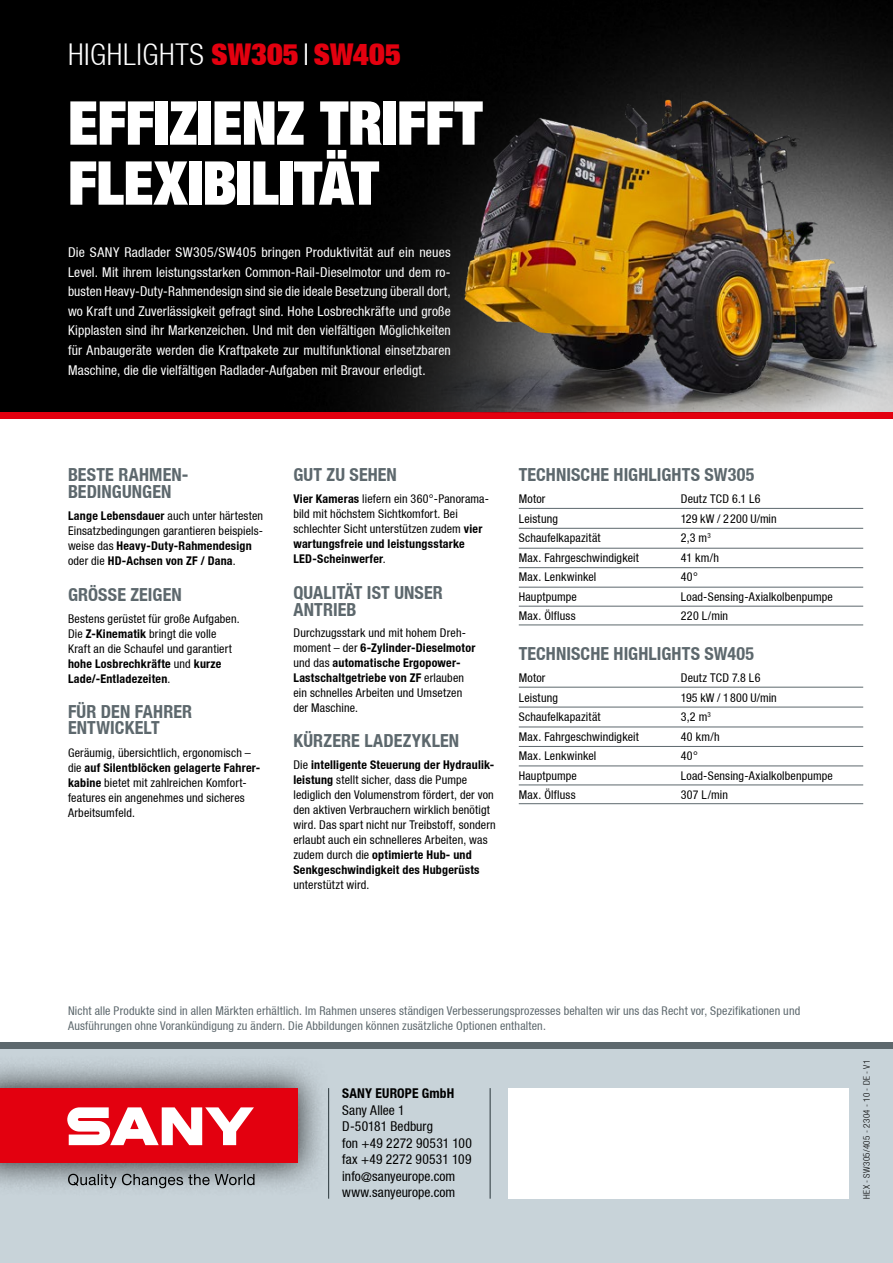
<style>
.page{position:relative;width:893px;height:1263px;background:#fff}
.page>*{position:absolute;margin:0;border:0;box-sizing:border-box;transform-origin:0 0}
.t1{font:900 60px/60px "Context Reprise Extra Black S Si Extra";letter-spacing:-.01em;color:#fff}
.t2{font:700 30px "Context Reprise Light Cond S Si";letter-spacing:.02em;color:#fff}
.t3{font:700 condensed 18px/16.5px "Context Reprise Condensed S Si";letter-spacing:.005em;color:#5d686d}
.t4{font:13.5px/19.5px "Context Reprise Condensed S Si Condensed";letter-spacing:.01em;color:#fff;text-align:justify}
.t5{font:13.5px/16.5px "Context Reprise Condensed S Si Condensed";letter-spacing:.005em;color:#000}
.t6{font:700 condensed 13.5px "Context Reprise Condensed S Si";letter-spacing:.015em;color:#000}
.t7{font:12px/15px "Context Reprise Condensed S Si Condensed";letter-spacing:.015em;color:#000}
.t8{font:700 condensed 12px/15px "Context Reprise Condensed S Si";letter-spacing:.02em;color:#000}
.t9{font:12px/15px "Context Reprise Condensed S Si Condensed";letter-spacing:.015em;color:#5d686d}
.t10{font:700 9px "Context Reprise Light Cond S Si";letter-spacing:.045em;color:#000}
.s1{font-family:"Context Reprise Extra Black S Si Extra";font-weight:900;color:#e3000f}
.s2{font-family:"Context Reprise Condensed S Si Condensed";font-weight:400}
.s3{font-family:"Context Reprise Condensed S Si";font-weight:700;font-stretch:condensed}
.s4{font-family:"Context Reprise Condensed S Si Condensed";font-weight:400;font-stretch:normal}
</style>
<div class="page">
<div style="left:0;top:0;width:893px;height:412px;background:#000"></div>
<img style="left:595px;top:27px;width:298px;height:53px">
<div style="left:0;top:412px;width:893px;height:7px;background:#e3000f"></div>
<div style="left:0;top:1048px;width:893px;height:215px;background:#c8d3d9"></div>
<hr style="left:328px;top:1088px;width:1px;height:111px;background:#29353a">
<hr style="left:490px;top:1088px;width:1px;height:111px;background:#29353a">
<div style="left:0;top:1042px;width:893px;height:6px;background:#5d686d"></div>
<div style="left:508px;top:1089px;width:340px;height:110px;background:#fff"></div>
<div style="left:0;top:1055px;width:331px;height:141px;background:#000;opacity:.75"></div>
<div style="left:0;top:1089px;width:297px;height:74px;background:#e3000f"></div>
<svg style="left:67px;top:1107px;width:187px;height:38px"></svg>
<svg style="left:68px;top:1174px;width:186px;height:14px"></svg>
<hr style="left:519px;top:508px;width:344px;height:1px;background:#5d686d">
<hr style="left:519px;top:687px;width:344px;height:1px;background:#5d686d">
<hr style="left:519px;top:528px;width:344px;height:1px;background:#5d686d">
<hr style="left:519px;top:707px;width:344px;height:1px;background:#5d686d">
<hr style="left:519px;top:548px;width:344px;height:1px;background:#5d686d">
<hr style="left:519px;top:727px;width:344px;height:1px;background:#5d686d">
<hr style="left:519px;top:567px;width:344px;height:1px;background:#5d686d">
<hr style="left:519px;top:746px;width:344px;height:1px;background:#5d686d">
<hr style="left:519px;top:606px;width:344px;height:1px;background:#5d686d">
<hr style="left:519px;top:785px;width:344px;height:1px;background:#5d686d">
<hr style="left:519px;top:587px;width:344px;height:1px;background:#5d686d">
<hr style="left:519px;top:766px;width:344px;height:1px;background:#5d686d">
<hr style="left:519px;top:625px;width:344px;height:1px;background:#5d686d">
<hr style="left:519px;top:803px;width:344px;height:1px;background:#5d686d">
<img style="left:358px;top:80px;width:535px;height:332px">
<h2 class="t2" style="left:68px;top:37px;width:334px">HIGHLIGHTS <span class="s1">SW305</span> <span class="s2">|</span> <span class="s1">SW405</span></h2>
<h1 class="t1" style="left:68px;top:92px;width:416px">EFFIZIENZ TRIFFT<br>FLEXIBILITÄT</h1>
<p class="t4" style="left:68px;top:243px;width:384px">Die SANY Radlader SW305/SW405 bringen Produktivität auf ein neues Level. Mit ihrem leistungsstarken Common-Rail-Dieselmotor und dem ro&shy;busten Heavy-Duty-Rahmendesign sind sie die ideale Besetzung überall dort, wo Kraft und Zuverlässigkeit gefragt sind. Hohe Losbrechkräfte und große Kipplasten sind ihr Markenzeichen. Und mit den vielfältigen Möglichkeiten für Anbaugeräte werden die Kraftpakete zur multifunktional einsetzbaren Maschine, die die vielfältigen Radlader-Aufgaben mit Bravour erledigt.</p>
<h3 class="t3" style="left:68px;top:466px;width:122px">BESTE RAHMEN-<br>BEDINGUNGEN</h3>
<p class="t7" style="left:68px;top:508px;width:197px"><span class="s3">Lange Lebensdauer</span> auch unter härtesten<br>Einsatzbedingungen garantieren beispiels-</p>
<p class="t8" style="left:68px;top:538px;width:185px"><span class="s4">weise das</span> Heavy-Duty-Rahmendesign <span class="s4">oder die</span> HD-Achsen von ZF / Dana<span class="s4">.</span></p>
<h3 class="t3" style="left:68px;top:586px;width:115px">GRÖSSE ZEIGEN</h3>
<p class="t7" style="left:68px;top:611px;width:173px">Bestens gerüstet für große Aufgaben.<br>Die <span class="s3">Z-Kinematik</span> bringt die volle<br>Kraft an die Schaufel und garantiert</p>
<p class="t8" style="left:68px;top:656px;width:155px">hohe Losbrechkräfte <span class="s4">und</span> kurze<br>Lade/-Entladezeiten<span class="s4">.</span></p>
<h3 class="t3" style="left:68px;top:703px;width:126px">FÜR DEN FAHRER<br>ENTWICKELT</h3>
<p class="t7" style="left:68px;top:745px;width:184px">Geräumig, übersichtlich, ergonomisch –</p>
<p class="t8" style="left:68px;top:760px;width:194px"><span class="s4">die</span> auf Silentblöcken gelagerte Fahrer-</p>
<p class="t7" style="left:68px;top:775px;width:180px"><span class="s3">kabine</span> bietet mit zahlreichen Komfort&shy;features ein angenehmes und sicheres<br>Arbeitsumfeld.</p>
<h3 class="t3" style="left:293px;top:466px;width:105px">GUT ZU SEHEN</h3>
<p class="t7" style="left:293px;top:491px;width:197px"><span class="s3">Vier Kameras</span> liefern ein 360°-Panorama&shy;bild mit höchstem Sichtkomfort. Bei schlechter Sicht unterstützen zudem <span class="s3">vier</span></p>
<p class="t8" style="left:293px;top:536px;width:173px">wartungsfreie und leistungsstarke<br>LED-Scheinwerfer<span class="s4">.</span></p>
<h3 class="t3" style="left:293px;top:584px;width:151px">QUALITÄT IST UNSER<br>ANTRIEB</h3>
<p class="t7" style="left:293px;top:625px;width:174px">Durchzugsstark und mit hohem Dreh-</p>
<p class="t8" style="left:293px;top:640px;width:183px"><span class="s4">moment – der</span> 6-Zylinder-Dieselmotor <span class="s4">und das</span> automatische Ergopower-<br>Lastschaltgetriebe von ZF <span class="s4">erlauben</span></p>
<p class="t7" style="left:293px;top:685px;width:170px">ein schnelles Arbeiten und Umsetzen der Maschine.</p>
<h3 class="t3" style="left:293px;top:732px;width:167px">KÜRZERE LADEZYKLEN</h3>
<p class="t8" style="left:293px;top:757px;width:202px"><span class="s4">Die</span> intelligente Steuerung der Hydraulik-</p>
<p class="t7" style="left:293px;top:772px;width:204px"><span class="s3">leistung</span> stellt sicher, dass die Pumpe lediglich den Volumenstrom fördert, der von den aktiven Verbrauchern wirklich benötigt wird. Das spart nicht nur Treibstoff, sondern erlaubt auch ein schnelleres Arbeiten, was</p>
<p class="t8" style="left:293px;top:847px;width:188px"><span class="s4">zudem durch die</span> optimierte Hub- und<br>Senkgeschwindigkeit des Hubgerüsts</p>
<p class="t7" style="left:293px;top:877px;width:78px">unterstützt wird.</p>
<h3 class="t3" style="left:519px;top:466px;width:237px">TECHNISCHE HIGHLIGHTS SW305</h3>
<p class="t7" style="left:519px;top:491px;width:28px">Motor</p>
<p class="t7" style="left:681px;top:491px;width:81px">Deutz TCD 6.1 L6</p>
<p class="t7" style="left:519px;top:511px;width:41px">Leistung</p>
<p class="t7" style="left:681px;top:511px;width:97px">129 kW / 2200 U/min</p>
<p class="t7" style="left:519px;top:530px;width:83px">Schaufelkapazität</p>
<p class="t7" style="left:681px;top:530px;width:31px">2,3 m<sup>3</sup></p>
<p class="t7" style="left:519px;top:550px;width:122px">Max. Fahrgeschwindigkeit</p>
<p class="t7" style="left:681px;top:550px;width:40px">41 km/h</p>
<p class="t7" style="left:519px;top:569px;width:79px">Max. Lenkwinkel</p>
<p class="t7" style="left:681px;top:569px;width:19px">40°</p>
<p class="t7" style="left:519px;top:589px;width:60px">Hauptpumpe</p>
<p class="t7" style="left:681px;top:589px;width:154px">Load-Sensing-Axialkolbenpumpe</p>
<p class="t7" style="left:519px;top:608px;width:58px">Max. Ölfluss</p>
<p class="t7" style="left:681px;top:608px;width:49px">220 L/min</p>
<h3 class="t3" style="left:519px;top:645px;width:237px">TECHNISCHE HIGHLIGHTS SW405</h3>
<p class="t7" style="left:519px;top:670px;width:28px">Motor</p>
<p class="t7" style="left:681px;top:670px;width:81px">Deutz TCD 7.8 L6</p>
<p class="t7" style="left:519px;top:690px;width:41px">Leistung</p>
<p class="t7" style="left:681px;top:690px;width:97px">195 kW / 1800 U/min</p>
<p class="t7" style="left:519px;top:709px;width:83px">Schaufelkapazität</p>
<p class="t7" style="left:681px;top:709px;width:32px">3,2 m<sup>3</sup></p>
<p class="t7" style="left:519px;top:729px;width:122px">Max. Fahrgeschwindigkeit</p>
<p class="t7" style="left:681px;top:729px;width:40px">40 km/h</p>
<p class="t7" style="left:519px;top:748px;width:79px">Max. Lenkwinkel</p>
<p class="t7" style="left:681px;top:748px;width:19px">40°</p>
<p class="t7" style="left:519px;top:768px;width:60px">Hauptpumpe</p>
<p class="t7" style="left:681px;top:768px;width:154px">Load-Sensing-Axialkolbenpumpe</p>
<p class="t7" style="left:519px;top:787px;width:58px">Max. Ölfluss</p>
<p class="t7" style="left:681px;top:787px;width:49px">307 L/min</p>
<p class="t9" style="left:68px;top:1003px;width:734px">Nicht alle Produkte sind in allen Märkten erhältlich. Im Rahmen unseres ständigen Verbesserungsprozesses behalten wir uns das Recht vor, Spezifikationen und<br>Ausführungen ohne Vorankündigung zu ändern. Die Abbildungen können zusätzliche Optionen enthalten.</p>
<p class="t6" style="left:342px;top:1085px;width:114px">SANY EUROPE GmbH</p>
<p class="t5" style="left:342px;top:1101px;width:131px">Sany Allee 1<br>D-50181 Bedburg<br>fon +49 2272 90531 100 fax +49 2272 90531 109 info@sanyeurope.com www.sanyeurope.com</p>
<p class="t10" style="left:861px;top:1199px;width:141px;rotate:-90deg">HEX - SW305/405 - 2304 - 10 - DE - V1</p>
</div>
